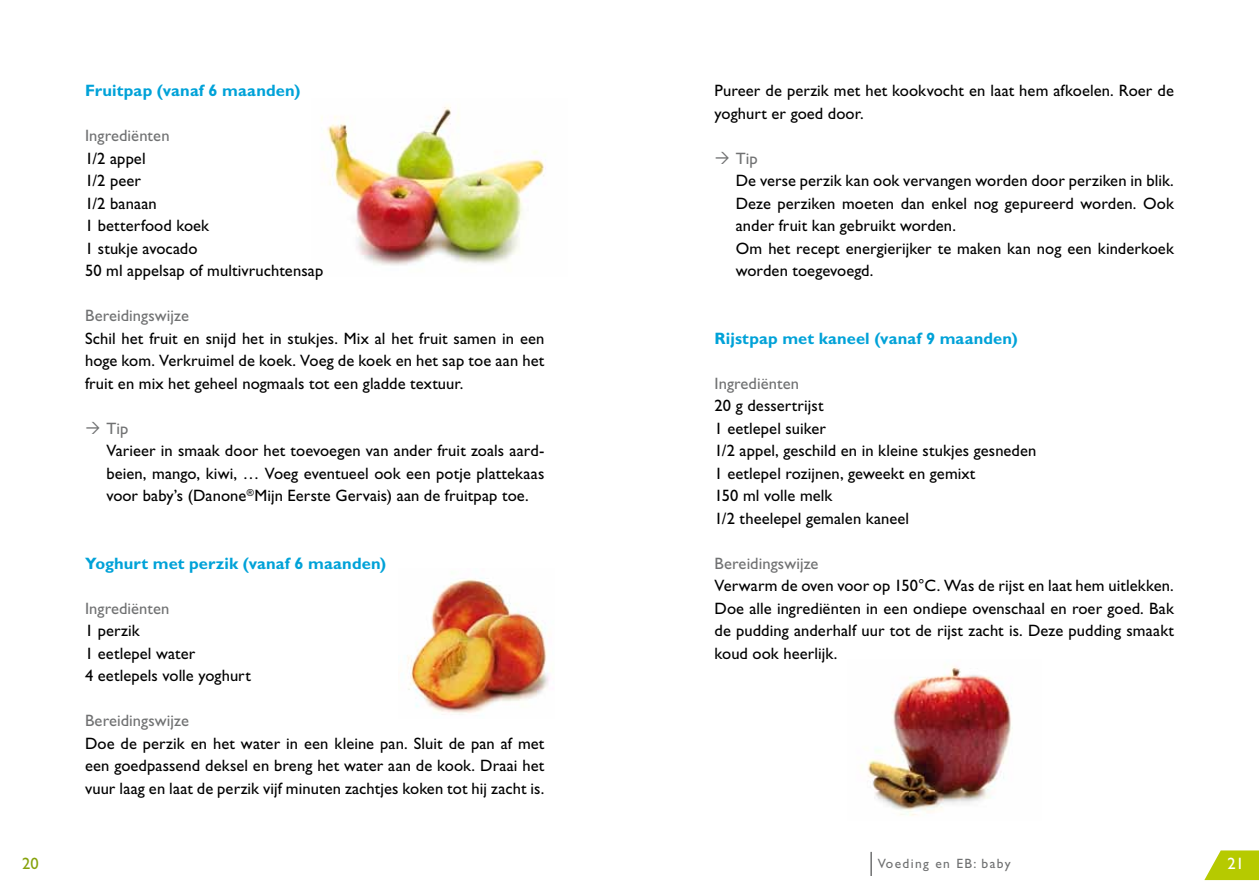
<style>
.page{position:relative;width:1259px;height:893px;background:#fff}
.page>*{position:absolute;margin:0;border:0;box-sizing:border-box;transform-origin:0 0}
.t1{font:16.5px/22.5px "Gill Sans Std";letter-spacing:.005em;color:#000}
.t2{font:16.5px "Gill Sans Std";letter-spacing:.005em;color:#707172}
.t3{font:700 16.5px "Gill Sans Std";letter-spacing:.01em;color:#00a2d8}
.t4{font:16.5px "Gill Sans Std";color:#86a20b}
.t5{font:16.5px "Gill Sans Std";color:#fff}
.t6{font:13.5px "Gill Sans Std";letter-spacing:.1em;color:#707172}
</style>
<div class="page">
<hr style="left:870px;top:852px;width:2px;height:24px;background:#707172">
<svg style="left:1204px;top:850px;width:55px;height:30px;background:#c2d22b"></svg>
<img style="left:321px;top:105px;width:225px;height:161px">
<img style="left:407px;top:578px;width:143px;height:137px">
<img style="left:867px;top:666px;width:146px;height:150px">
<p class="t3" style="left:85px;top:81px;width:217px">Fruitpap (vanaf 6 maanden)</p>
<p class="t2" style="left:85px;top:126px;width:86px">Ingrediënten</p>
<p class="t1" style="left:85px;top:147px;width:240px">1/2 appel<br>1/2 peer<br>1/2 banaan<br>1 betterfood koek<br>1 stukje avocado<br>50 ml appelsap of multivruchtensap</p>
<p class="t2" style="left:85px;top:306px;width:105px">Bereidingswijze</p>
<p class="t1" style="left:85px;top:327px;width:461px;text-align:justify">Schil het fruit en snijd het in stukjes. Mix al het fruit samen in een hoge kom. Verkruimel de koek. Voeg de koek en het sap toe aan het fruit en mix het geheel nogmaals tot een gladde textuur.</p>
<p class="t2" style="left:101px;top:419px;width:29px">Tip</p>
<p class="t1" style="left:106px;top:440px;width:439px;text-align:justify">Varieer in smaak door het toevoegen van ander fruit zoals aard&shy;beien, mango, kiwi, … Voeg eventueel ook een potje plattekaas voor baby’s (Danone<sup>®</sup>Mijn Eerste Gervais) aan de fruitpap toe.</p>
<p class="t3" style="left:85px;top:553px;width:303px">Yoghurt met perzik (vanaf 6 maanden)</p>
<p class="t2" style="left:85px;top:599px;width:86px">Ingrediënten</p>
<p class="t1" style="left:85px;top:620px;width:167px">1 perzik<br>1 eetlepel water<br>4 eetlepels volle yoghurt</p>
<p class="t2" style="left:85px;top:711px;width:105px">Bereidingswijze</p>
<p class="t1" style="left:85px;top:732px;width:461px;text-align:justify">Doe de perzik en het water in een kleine pan. Sluit de pan af met een goedpassend deksel en breng het water aan de kook. Draai het vuur laag en laat de perzik vijf minuten zachtjes koken tot hij zacht is.</p>
<p class="t1" style="left:714px;top:80px;width:461px">Pureer de perzik met het kookvocht en laat hem afkoelen. Roer de yoghurt er goed door.</p>
<p class="t2" style="left:730px;top:149px;width:29px">Tip</p>
<p class="t1" style="left:736px;top:170px;width:439px">De verse perzik kan ook vervangen worden door perziken in blik.<br>Deze perziken moeten dan enkel nog gepureerd worden. Ook ander fruit kan gebruikt worden.<br>Om het recept energierijker te maken kan nog een kinderkoek worden toegevoegd.</p>
<p class="t3" style="left:714px;top:329px;width:305px">Rijstpap met kaneel (vanaf 9 maanden)</p>
<p class="t2" style="left:714px;top:374px;width:86px">Ingrediënten</p>
<p class="t1" style="left:714px;top:395px;width:323px">20 g dessertrijst<br>1 eetlepel suiker<br>1/2 appel, geschild en in kleine stukjes gesneden<br>1 eetlepel rozijnen, geweekt en gemixt<br>150 ml volle melk<br>1/2 theelepel gemalen kaneel</p>
<p class="t2" style="left:714px;top:554px;width:105px">Bereidingswijze</p>
<p class="t1" style="left:714px;top:575px;width:461px;text-align:justify">Verwarm de oven voor op 150°C. Was de rijst en laat hem uitlekken.<br>Doe alle ingrediënten in een ondiepe ovenschaal en roer goed. Bak de pudding anderhalf uur tot de rijst zacht is. Deze pudding smaakt koud ook heerlijk.</p>
<p class="t4" style="left:22px;top:854px;width:18px">20</p>
<p class="t6" style="left:878px;top:856px;width:134px">Voeding en EB: baby</p>
<p class="t5" style="left:1227px;top:854px;width:18px">21</p>
</div>
